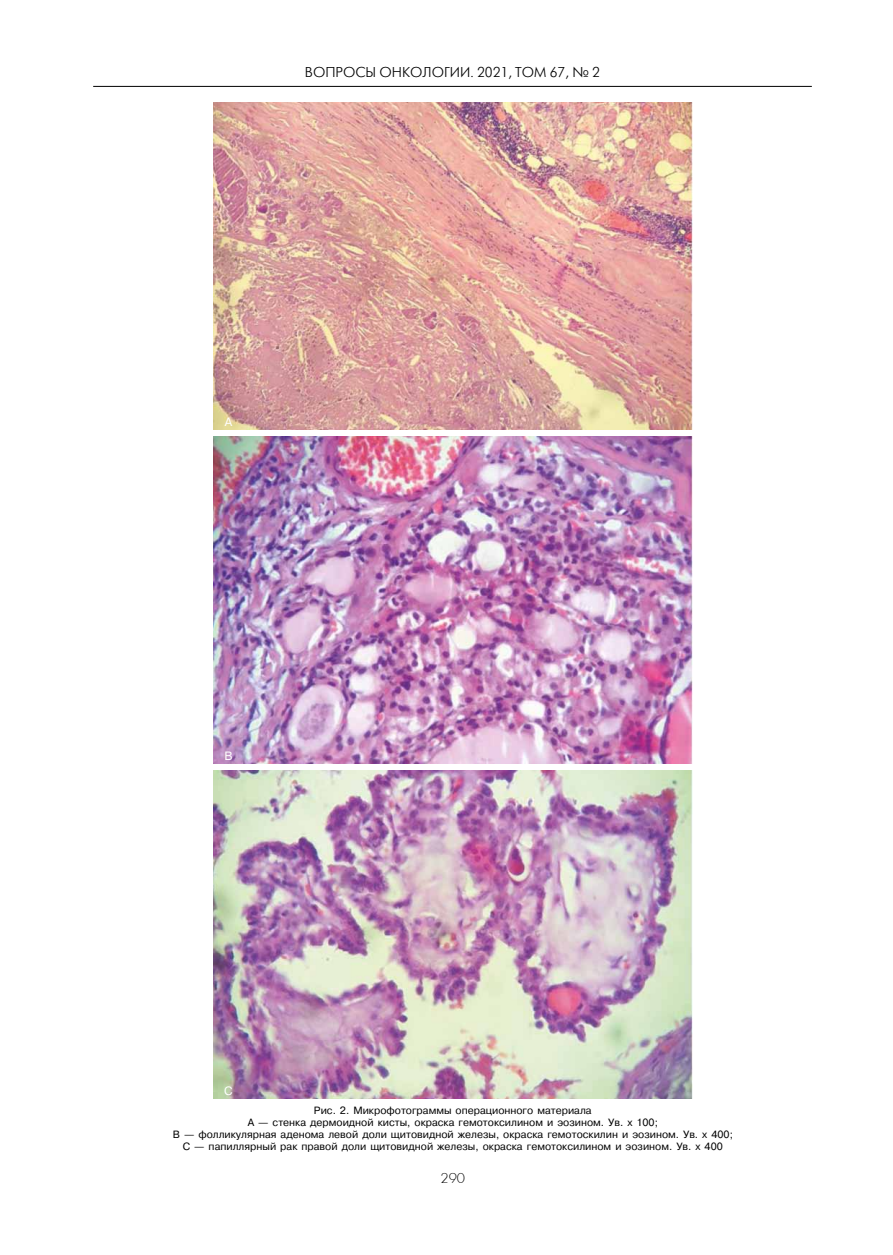
<style>
.page{position:relative;width:893px;height:1255px;background:#fff}
.page>*{position:absolute;margin:0;border:0;box-sizing:border-box;transform-origin:0 0}
.t1{font:15px "Futura Light C";color:#000}
.t2{font:14.25px "Futura Futuris Light C";color:#000}
.t3{font:12px "Pragmatica C";color:#fff}
.t4{font:10.5px/12px "Pragmatica C";color:#000;text-align:center}
</style>
<div class="page">
<hr style="left:93px;top:86px;width:719px;height:1px;background:#000">
<img style="left:214px;top:102px;width:478px;height:327px">
<img style="left:214px;top:436px;width:478px;height:327px">
<img style="left:214px;top:770px;width:478px;height:327px">
<h2 class="t2" style="left:305px;top:65px;width:297px">ВОПРОСЫ ОНКОЛОГИИ. 2021, ТОМ 67, № 2</h2>
<p class="t3" style="left:225px;top:415px;width:9px">A</p>
<p class="t3" style="left:224px;top:749px;width:10px">B</p>
<p class="t3" style="left:224px;top:1083px;width:10px">C</p>
<p class="t4" style="left:173px;top:1104px;width:562px">Рис. 2. Микрофотограммы операционного материала<br>A — стенка дермоидной кисты, окраска гемотоксилином и эозином. Ув. х 100;<br>B — фолликулярная аденома левой доли щитовидной железы, окраска гемотоскилин и эозином. Ув. х 400; С — папиллярный рак правой доли щитовидной железы, окраска гемотоксилином и эозином. Ув. х 400</p>
<h1 class="t1" style="left:441px;top:1170px;width:26px">290</h1>
</div>
